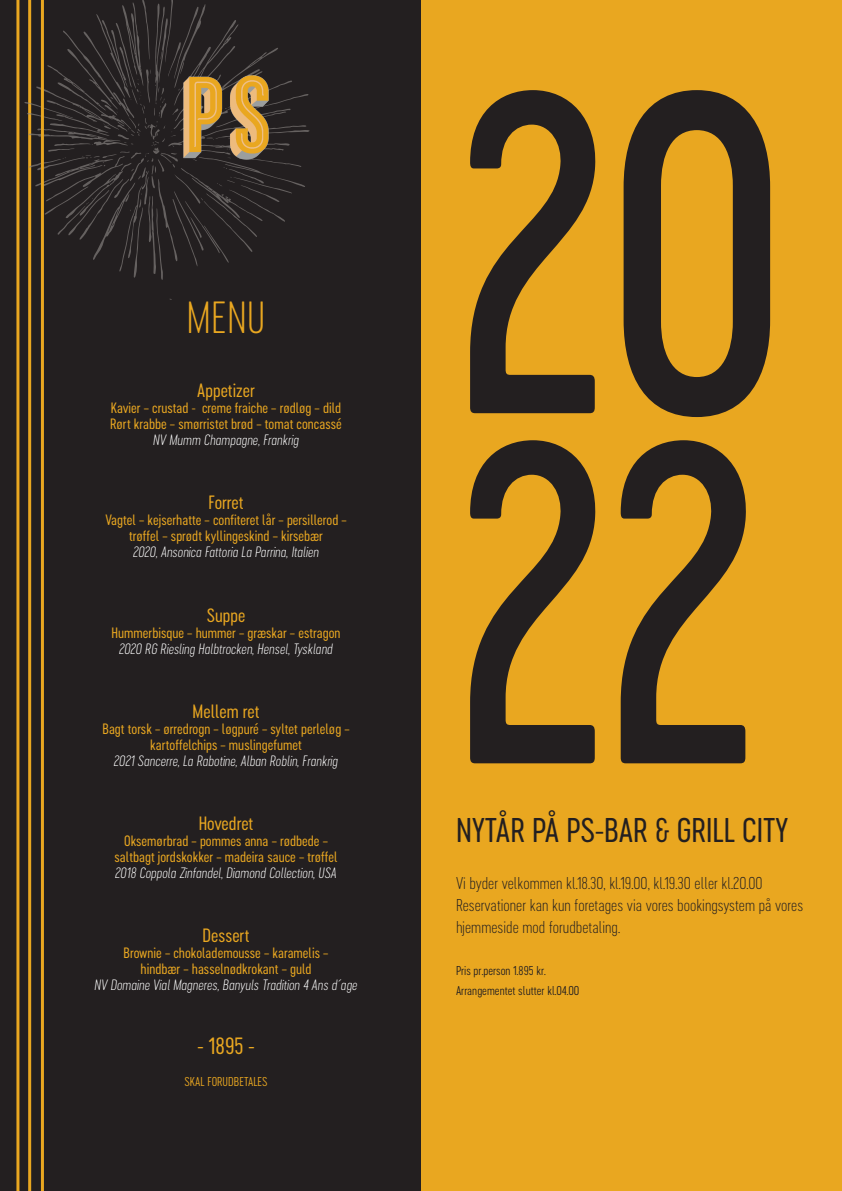
<style>
.page{position:relative;width:842px;height:1191px;background:#fff}
.page>*{position:absolute;margin:0;border:0;box-sizing:border-box;transform-origin:0 0}
.t1{font:425.5px/350px "Cervino Semi Bold Neue";color:#231f20;scale:.87 1}
.t2{font:42px "Cervino Light Neue";color:#e9a720}
.t3{font:32px "Cervino Medium Neue";color:#231f20}
.t4{font:22px "Cervino Medium Neue";color:#e9a720}
.t5{font:18px "Cervino Medium Neue";color:#e9a720}
.t6{font:16px/22px "Cervino Light Neue";color:#231f20}
.t7{font:14px/16px "Cervino Medium Neue";color:#e9a720;text-align:center}
.t8{font:italic 14px "Cervino Light Neue";color:#fff}
.t9{font:12px/20px "Cervino Regular Neue";color:#231f20}
.t10{font:12px "Cervino Regular Neue";color:#e9a720}
</style>
<div class="page">
<div style="left:0;top:0;width:421px;height:1191px;background:#231f20"></div>
<div style="left:421px;top:0;width:421px;height:1191px;background:#e9a720"></div>
<hr style="left:16px;top:0;width:3px;height:1191px;background:#e9a720">
<hr style="left:28px;top:0;width:3px;height:1191px;background:#e9a720">
<svg style="left:24px;top:0;width:281px;height:300px"></svg>
<hr style="left:41px;top:0;width:3px;height:1191px;background:#e9a720">
<img style="left:113px;top:72px;width:197px;height:90px">
<h2 class="t2" style="left:186px;top:291px;width:81px">MENU</h2>
<p class="t5" style="left:197px;top:379px;width:59px">Appetizer</p>
<p class="t7" style="left:110px;top:400px;width:233px;text-align:left">Kavier – crustad - creme fraiche – rødløg – dild<br>Rørt krabbe – smørristet brød – tomat concassé</p>
<p class="t8" style="left:153px;top:431px;width:147px">NV Mumm Champagne, Frankrig</p>
<p class="t5" style="left:208px;top:491px;width:37px">Forret</p>
<p class="t7" style="left:105px;top:512px;width:243px">Vagtel – kejserhatte – confiteret lår – persillerod – trøffel – sprødt kyllingeskind – kirsebær</p>
<p class="t8" style="left:133px;top:543px;width:187px">2020, Ansonica Fattoria La Parrina, Italien</p>
<p class="t5" style="left:207px;top:603px;width:40px">Suppe</p>
<p class="t7" style="left:112px;top:624px;width:230px">Hummerbisque – hummer – græskar – estragon</p>
<p class="t8" style="left:119px;top:639px;width:215px">2020 RG Riesling Halbtrocken, Hensel, Tyskland</p>
<p class="t5" style="left:193px;top:699px;width:69px">Mellem ret</p>
<p class="t7" style="left:102px;top:720px;width:249px">Bagt torsk – ørredrogn – løgpuré – syltet perleløg – kartoffelchips – muslingefumet</p>
<p class="t8" style="left:114px;top:751px;width:226px">2021 Sancerre, La Rabotine, Alban Roblin, Frankrig</p>
<p class="t5" style="left:199px;top:811px;width:56px">Hovedret</p>
<p class="t7" style="left:115px;top:832px;width:225px">Oksemørbrad – pommes anna – rødbede – saltbagt jordskokker – madeira sauce – trøffel</p>
<p class="t8" style="left:115px;top:863px;width:223px">2018 Coppola Zinfandel, Diamond Collection, USA</p>
<p class="t5" style="left:203px;top:923px;width:49px">Dessert</p>
<p class="t7" style="left:124px;top:944px;width:206px">Brownie – chokolademousse – karamelis – hindbær – hasselnødkrokant – guld</p>
<p class="t8" style="left:95px;top:975px;width:265px">NV Domaine Vial Magneres, Banyuls Tradition 4 Ans d´age</p>
<h3 class="t4" style="left:197px;top:1031px;width:59px">- 1895 -</h3>
<p class="t10" style="left:184px;top:1073px;width:85px">SKAL FORUDBETALES</p>
<h1 class="t1" style="left:456px;top:91px;width:382px">20<br>22</h1>
<h3 class="t3" style="left:456px;top:809px;width:334px">NYTÅR PÅ PS-BAR &amp; GRILL CITY</h3>
<p class="t6" style="left:456px;top:872px;width:349px">Vi byder velkommen kl.18.30, kl.19.00, kl.19.30 eller kl.20.00<br>Reservationer kan kun foretages via vores bookingsystem på vores hjemmeside mod forudbetaling.</p>
<p class="t9" style="left:456px;top:960px;width:125px">Pris pr.person 1.895 kr.<br>Arrangementet slutter kl.04.00</p>
</div>
